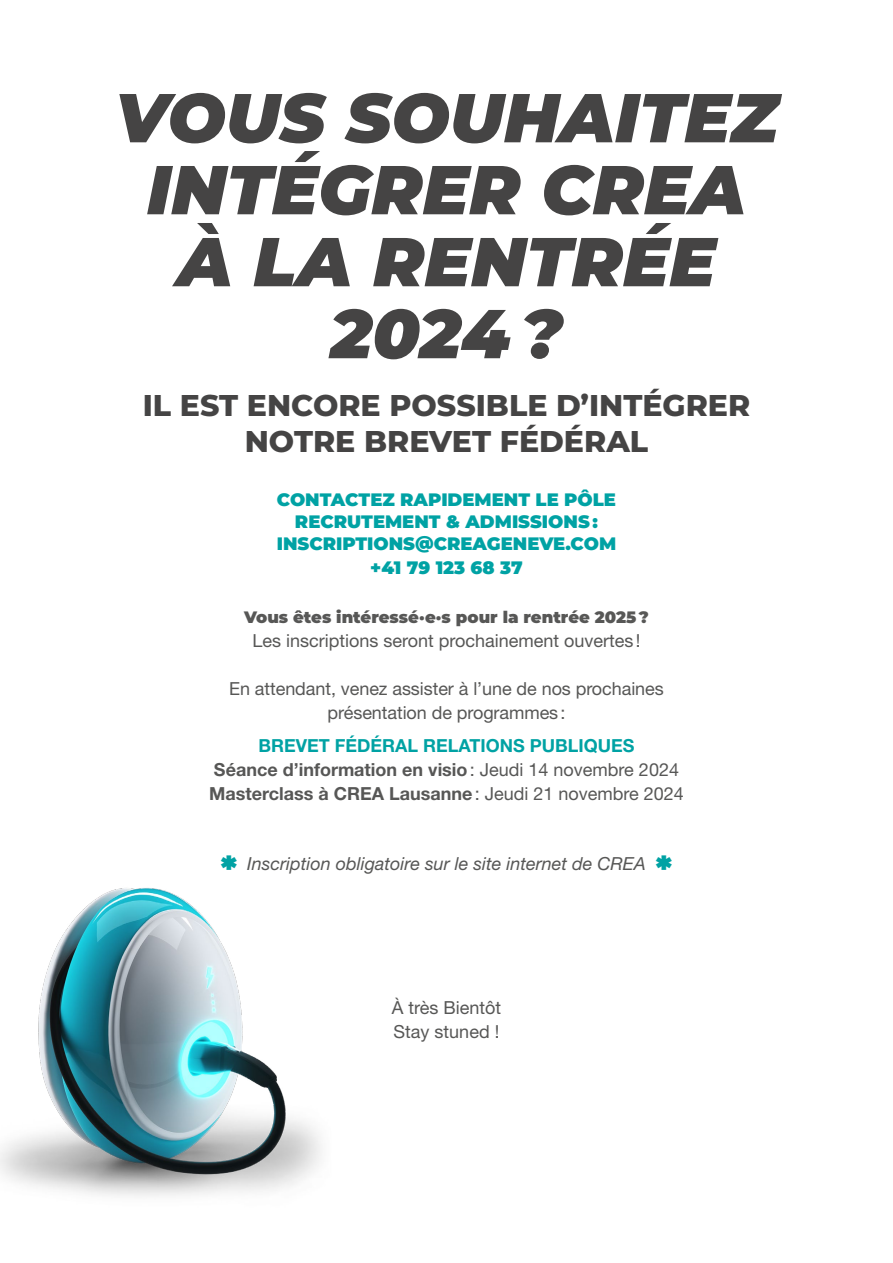
<style>
.page{position:relative;width:893px;height:1263px;background:#fff}
.page>*{position:absolute;margin:0;border:0;box-sizing:border-box;transform-origin:0 0}
.t1{font:italic 900 69px/72px "Montserrat";color:#454444;text-align:center}
.t2{font:800 30px/36px "Montserrat";color:#454444;text-align:center}
.t3{font:18px/24px "Helvetica Neue LT Std";letter-spacing:-.005em;color:#575756;text-align:center}
.t4{font:700 18px/24px "Helvetica Neue LT Std";color:#575756;text-align:center}
.t5{font:900 18px/21.6px "Montserrat";color:#00a2a4;text-align:center}
.t6{font:italic 18px "Helvetica Neue LT Std";color:#575756}
.t7{font:900 16.5px "Montserrat";color:#575756}
.s1{color:#00a2a4}
.s2{font-weight:400}
.s3{font-family:"Montserrat";font-weight:900;font-style:normal;font-size:34.5px;color:#00a2a4}
</style>
<div class="page">
<img style="left:0;top:888px;width:321px;height:308px">
<h1 class="t1" style="left:115px;top:77px;width:665px">VOUS SOUHAITEZ<br>INTÉGRER CREA<br>À LA RENTRÉE<br>2024 ?</h1>
<h2 class="t2" style="left:143px;top:386px;width:609px">IL EST ENCORE POSSIBLE D’INTÉGRER<br>NOTRE BREVET FÉDÉRAL</h2>
<p class="t5" style="left:277px;top:488px;width:341px">CONTACTEZ RAPIDEMENT LE PÔLE<br>RECRUTEMENT &amp; ADMISSIONS :<br>INSCRIPTIONS@CREAGENEVE.COM</p>
<p class="t5" style="left:370px;top:555px;width:154px">+41 79 123 68 37</p>
<p class="t7" style="left:244px;top:605px;width:406px">Vous êtes intéressé·e·s pour la rentrée 2025 ?</p>
<p class="t3" style="left:252px;top:628px;width:390px">Les inscriptions seront prochainement ouvertes !</p>
<p class="t3" style="left:229px;top:676px;width:436px">En attendant, venez assister à l’une de nos prochaines présentation de programmes:</p>
<p class="t4" style="left:209px;top:733px;width:476px"><span class="s1">BREVET FÉDÉRAL RELATIONS PUBLIQUES<br></span>Séance d’information en visio<span class="s2">: Jeudi 14 novembre 2024<br></span>Masterclass à CREA Lausanne<span class="s2">: Jeudi 21 novembre 2024</span></p>
<p class="t6" style="left:221px;top:853px;width:453px"><span class="s3">*</span> Inscription obligatoire sur le site internet de CREA <span class="s3">*</span></p>
<p class="t3" style="left:392px;top:995px;width:111px;text-align:left">À très Bientôt<br>Stay stuned !</p>
</div>
